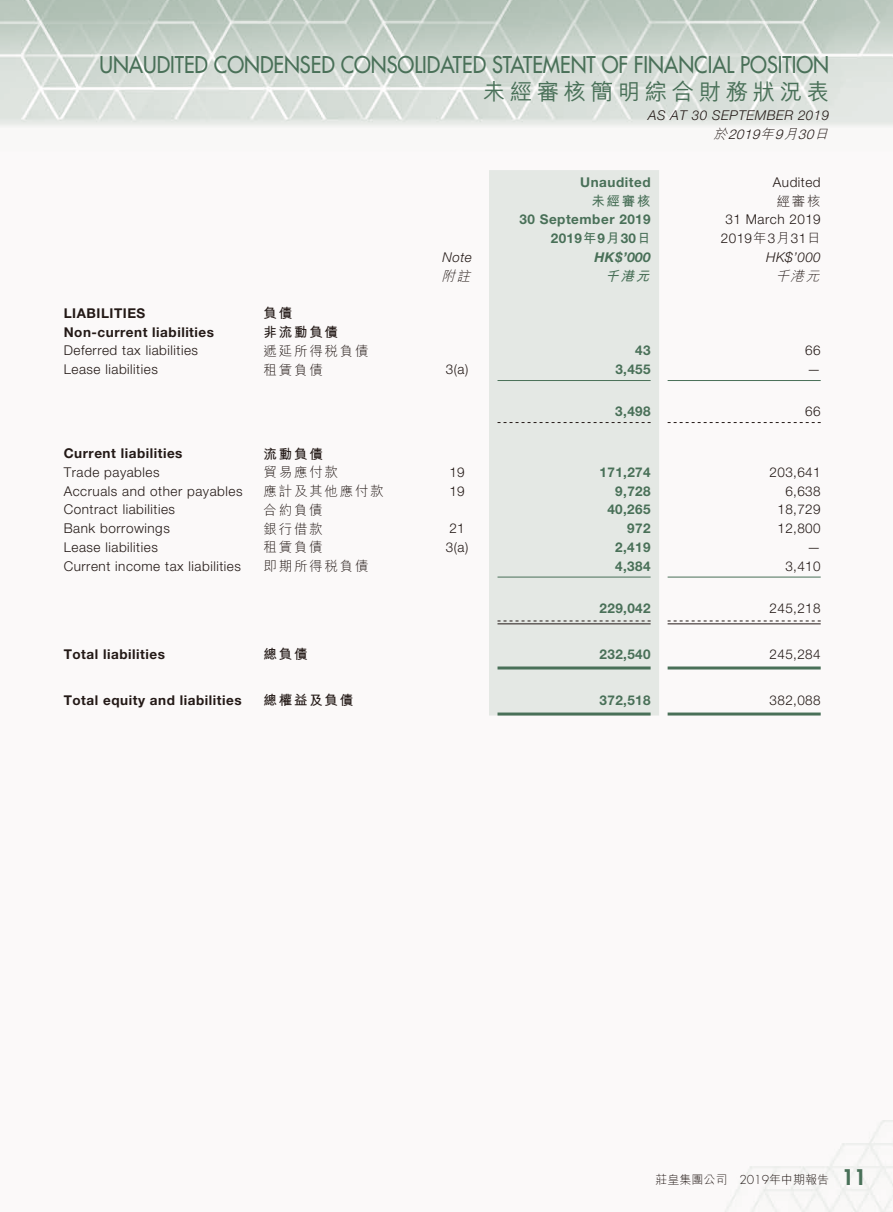
<style>
.page{position:relative;width:893px;height:1212px;background:#fff}
.page>*{position:absolute;margin:0;border:0;box-sizing:border-box;transform-origin:0 0}
.t1{font:500 22.5px "Futura Std";color:#497058;scale:.9 1}
.t2{font:500 22.5px "M Hei HK";letter-spacing:.2em;color:#497058}
.t3{font:300 13.5px "Helvetica Neue LT Std";letter-spacing:.04em;color:#231916}
.t4{font:700 13.5px "Helvetica Neue LT Std";letter-spacing:.03em;color:#497058}
.t5{font:700 13.5px "Helvetica Neue LT Std";letter-spacing:.04em;color:#231916}
.t6{font:300 13.5px "M Hei HK";letter-spacing:.13em;color:#231916}
.t7{font:italic 300 13.5px/19.5px "Helvetica Neue LT Std";letter-spacing:.04em;color:#231916;text-align:right}
.t8{font:700 13.5px "M Hei HK";letter-spacing:.13em;color:#231916}
.t9{font:italic 700 13.5px "Helvetica Neue LT Std";color:#497058}
.t10{font:italic 300 13.5px "M Hei HK";color:#231916}
.t11{font:700 13.5px "M Hei HK";color:#497058}
.t12{font:italic 700 13.5px "M Hei HK";color:#497058}
.t13{font:300 12px "M Hei HK";color:#231916}
.s1{font-family:"M Hei HK"}
.s2{font-style:inherit}
.s3{font-family:"Futura Std"}
.s4{font-family:"Futura Std";font-weight:800;font-size:21px;color:#497058}
</style>
<div class="page">
<img style="left:0;top:0;width:893px;height:1212px">
<div style="left:489px;top:170px;width:170px;height:545px;background:#e4e8e4"></div>
<hr style="left:497px;top:380px;width:154px;height:1px;background:#497058">
<hr style="left:668px;top:380px;width:153px;height:1px;background:#497058">
<svg style="left:497px;top:422px;width:154px;height:1px"></svg>
<svg style="left:668px;top:422px;width:153px;height:1px"></svg>
<hr style="left:497px;top:577px;width:154px;height:1px;background:#497058">
<hr style="left:668px;top:577px;width:153px;height:1px;background:#497058">
<svg style="left:497px;top:621px;width:154px;height:1px"></svg>
<hr style="left:497px;top:623px;width:154px;height:1px;background:#231916">
<svg style="left:668px;top:621px;width:153px;height:1px"></svg>
<hr style="left:668px;top:623px;width:153px;height:1px;background:#231916">
<hr style="left:497px;top:666px;width:154px;height:3px;background:#497058">
<hr style="left:668px;top:666px;width:153px;height:3px;background:#497058">
<hr style="left:497px;top:712px;width:154px;height:3px;background:#497058">
<hr style="left:668px;top:712px;width:153px;height:3px;background:#497058">
<h1 class="t1" style="left:99px;top:51px;width:812px">UNAUDITED CONDENSED CONSOLIDATED STATEMENT OF FINANCIAL POSITION</h1>
<h1 class="t2" style="left:483px;top:76px;width:348px">未經審核簡明綜合財務狀況表</h1>
<p class="t7" style="left:648px;top:105px;width:185px">AS AT 30 SEPTEMBER 2019<span class="s1">於</span><span class="s2">2019</span><span class="s1">年</span><span class="s2">9</span><span class="s1">月</span><span class="s2">30</span><span class="s1">日</span></p>
<p class="t4" style="left:580px;top:173px;width:72px">Unaudited</p>
<p class="t3" style="left:773px;top:173px;width:49px">Audited</p>
<p class="t11" style="left:591px;top:191px;width:61px">未經審核</p>
<p class="t6" style="left:777px;top:194px;width:45px">經審核</p>
<p class="t4" style="left:519px;top:211px;width:133px">30 September 2019</p>
<p class="t3" style="left:726px;top:211px;width:97px">31 March 2019</p>
<p class="t4" style="left:551px;top:230px;width:101px">2019<span class="s1">年</span>9<span class="s1">月</span>30<span class="s1">日</span></p>
<p class="t3" style="left:721px;top:230px;width:101px">2019<span class="s1">年</span>3<span class="s1">月</span>31<span class="s1">日</span></p>
<p class="t7" style="left:442px;top:247px;width:31px">Note</p>
<p class="t9" style="left:594px;top:248px;width:58px">HK$’000</p>
<p class="t7" style="left:766px;top:247px;width:56px">HK$’000</p>
<p class="t10" style="left:441px;top:269px;width:34px">附註</p>
<p class="t12" style="left:605px;top:266px;width:50px">千港元</p>
<p class="t10" style="left:775px;top:269px;width:49px">千港元</p>
<p class="t5" style="left:64px;top:305px;width:83px">LIABILITIES</p>
<p class="t8" style="left:264px;top:304px;width:30px">負債</p>
<p class="t5" style="left:64px;top:323px;width:152px">Non-current liabilities</p>
<p class="t8" style="left:264px;top:322px;width:76px">非流動負債</p>
<p class="t3" style="left:64px;top:342px;width:136px">Deferred tax liabilities</p>
<p class="t6" style="left:264px;top:344px;width:106px">遞延所得稅負債</p>
<p class="t4" style="left:635px;top:342px;width:17px">43</p>
<p class="t3" style="left:805px;top:342px;width:17px">66</p>
<p class="t3" style="left:64px;top:361px;width:96px">Lease liabilities</p>
<p class="t6" style="left:264px;top:363px;width:61px">租賃負債</p>
<p class="t3" style="left:446px;top:361px;width:24px">3(a)</p>
<p class="t4" style="left:615px;top:361px;width:37px">3,455</p>
<p class="t3" style="left:807px;top:361px;width:15px">—</p>
<p class="t4" style="left:615px;top:403px;width:37px">3,498</p>
<p class="t3" style="left:805px;top:403px;width:17px">66</p>
<p class="t5" style="left:64px;top:445px;width:120px">Current liabilities</p>
<p class="t8" style="left:264px;top:444px;width:61px">流動負債</p>
<p class="t3" style="left:64px;top:464px;width:97px">Trade payables</p>
<p class="t6" style="left:264px;top:466px;width:76px">貿易應付款</p>
<p class="t3" style="left:449px;top:464px;width:17px">19</p>
<p class="t4" style="left:600px;top:464px;width:53px">171,274</p>
<p class="t3" style="left:770px;top:464px;width:53px">203,641</p>
<p class="t3" style="left:64px;top:483px;width:180px">Accruals and other payables</p>
<p class="t6" style="left:264px;top:484px;width:122px">應計及其他應付款</p>
<p class="t3" style="left:449px;top:483px;width:17px">19</p>
<p class="t4" style="left:615px;top:482px;width:37px">9,728</p>
<p class="t3" style="left:785px;top:483px;width:37px">6,638</p>
<p class="t3" style="left:64px;top:501px;width:113px">Contract liabilities</p>
<p class="t6" style="left:264px;top:503px;width:61px">合約負債</p>
<p class="t4" style="left:607px;top:501px;width:45px">40,265</p>
<p class="t3" style="left:777px;top:501px;width:45px">18,729</p>
<p class="t3" style="left:64px;top:520px;width:108px">Bank borrowings</p>
<p class="t6" style="left:264px;top:522px;width:61px">銀行借款</p>
<p class="t3" style="left:449px;top:520px;width:17px">21</p>
<p class="t4" style="left:627px;top:520px;width:25px">972</p>
<p class="t3" style="left:777px;top:520px;width:45px">12,800</p>
<p class="t3" style="left:64px;top:539px;width:96px">Lease liabilities</p>
<p class="t6" style="left:264px;top:541px;width:61px">租賃負債</p>
<p class="t3" style="left:446px;top:539px;width:24px">3(a)</p>
<p class="t4" style="left:615px;top:539px;width:37px">2,419</p>
<p class="t3" style="left:807px;top:539px;width:15px">—</p>
<p class="t3" style="left:64px;top:558px;width:179px">Current income tax liabilities</p>
<p class="t6" style="left:264px;top:559px;width:106px">即期所得稅負債</p>
<p class="t4" style="left:615px;top:557px;width:37px">4,384</p>
<p class="t3" style="left:785px;top:558px;width:37px">3,410</p>
<p class="t4" style="left:600px;top:599px;width:53px">229,042</p>
<p class="t3" style="left:770px;top:600px;width:53px">245,218</p>
<p class="t5" style="left:64px;top:645px;width:103px">Total liabilities</p>
<p class="t8" style="left:264px;top:644px;width:45px">總負債</p>
<p class="t4" style="left:600px;top:645px;width:53px">232,540</p>
<p class="t3" style="left:770px;top:646px;width:53px">245,284</p>
<p class="t5" style="left:64px;top:691px;width:179px">Total equity and liabilities</p>
<p class="t8" style="left:264px;top:690px;width:91px">總權益及負債</p>
<p class="t4" style="left:600px;top:691px;width:53px">372,518</p>
<p class="t3" style="left:770px;top:692px;width:53px">382,088</p>
<p class="t13" style="left:655px;top:1174px;width:212px">莊皇集團公司 <span class="s3">2019</span>年中期報告 <span class="s4">11</span></p>
</div>
